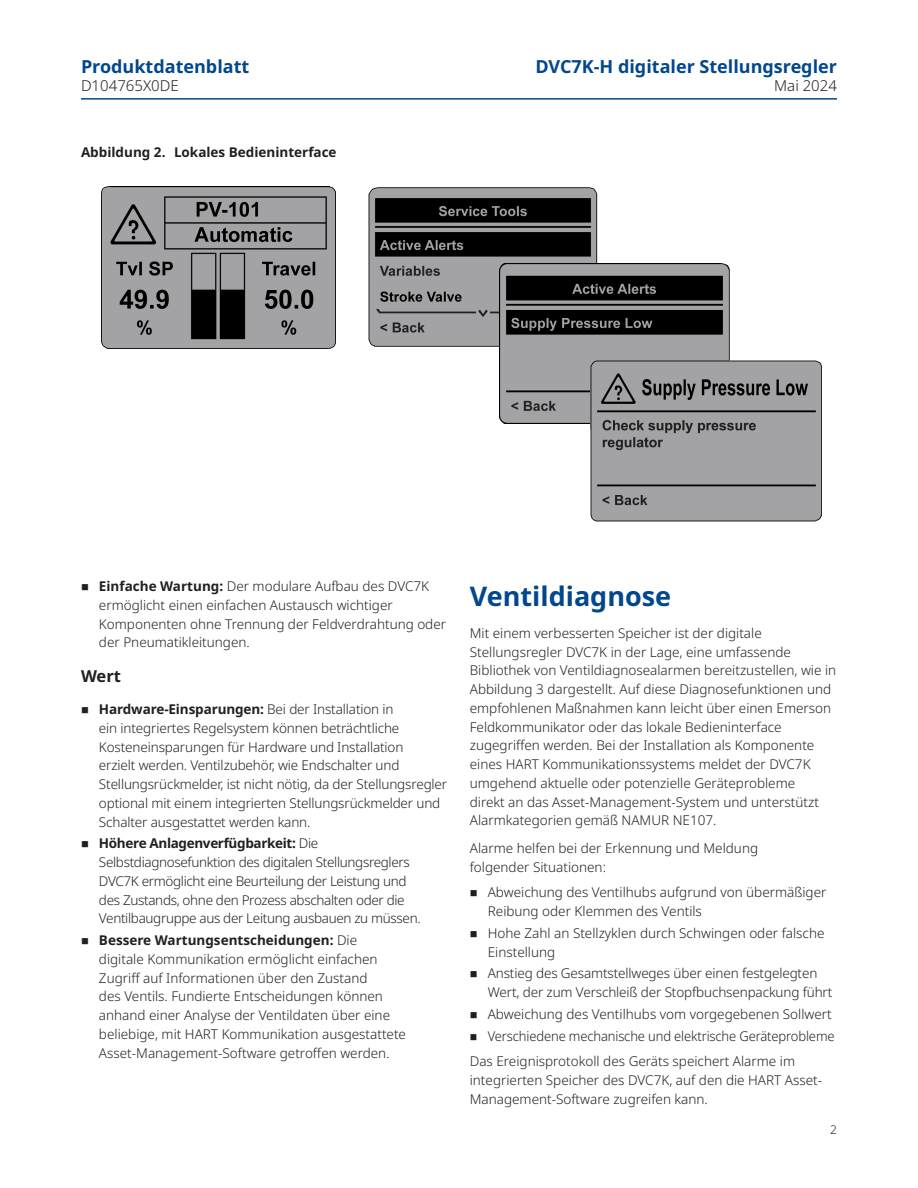
<style>
.page{position:relative;width:918px;height:1188px;background:#fff}
.page>*{position:absolute;margin:0;border:0;box-sizing:border-box;transform-origin:0 0}
._02_Section_title{font:700 27px "Noto Sans";color:#01478d}
._07_MP_Docu__type_Prod_Name{font:700 18px "Noto Sans";color:#01478d}
._02_Subhead_2{font:700 16.5px "Noto Sans";color:#231f20}
._07_MP_Docu__type_Prod_Name-2{font:300 15px "Noto Sans";color:#231f20}
._01_Body_text{font:300 13.5px/18.8px "Noto Sans";color:#231f20}
._01_Body_text-2{font:300 13.5px/18.8px "Noto Sans";letter-spacing:-.025em;color:#231f20}
._01_Body_text-3{font:300 13.5px "Noto Sans";color:#231f20;scale:.96 1}
.t1{font:700 13.5px "Noto Sans";color:#231f20}
.t2{font:300 12px "Noto Sans";color:#231f20}
.s1{font-weight:700}
</style>
<div class="page">
<hr style="left:81px;top:98px;width:756px;height:2px;background:#01478d">
<img style="left:368px;top:188px;width:230px;height:159px">
<img style="left:102px;top:187px;width:233px;height:162px">
<img style="left:499px;top:263px;width:231px;height:160px">
<img style="left:590px;top:361px;width:232px;height:161px">
<p class="_07_MP_Docu__type_Prod_Name" style="left:81px;top:57px;width:170px">Produktdatenblatt</p>
<p class="_07_MP_Docu__type_Prod_Name" style="left:535px;top:57px;width:303px">DVC7K-H digitaler Stellungsregler</p>
<p class="_07_MP_Docu__type_Prod_Name-2" style="left:81px;top:77px;width:99px">D104765X0DE</p>
<p class="_07_MP_Docu__type_Prod_Name-2" style="left:774px;top:77px;width:64px">Mai 2024</p>
<p class="t1" style="left:81px;top:144px;width:257px">Abbildung 2. Lokales Bedieninterface</p>
<p class="_01_Body_text" style="left:99px;top:577px;width:349px"><span class="s1">Einfache Wartung:</span> Der modulare Aufbau des DVC7K ermöglicht einen einfachen Austausch wichtiger Komponenten ohne Trennung der Feldverdrahtung oder der Pneumatikleitungen.</p>
<p class="_02_Subhead_2" style="left:81px;top:667px;width:42px">Wert</p>
<p class="_01_Body_text" style="left:99px;top:700px;width:350px"><span class="s1">Hardware-Einsparungen:</span> Bei der Installation in<br>ein integriertes Regelsystem können beträchtliche Kosteneinsparungen für Hardware und Installation<br>erzielt werden. Ventilzubehör, wie Endschalter und Stellungsrückmelder, ist nicht nötig, da der Stellungsregler optional mit einem integrierten Stellungsrückmelder und Schalter ausgestattet werden kann.</p>
<p class="_01_Body_text-2" style="left:99px;top:834px;width:323px"><span class="s1">Höhere Anlagenverfügbarkeit:</span> Die Selbstdiagnosefunktion des digitalen Stellungsreglers DVC7K ermöglicht eine Beurteilung der Leistung und des Zustands, ohne den Prozess abschalten oder die Ventilbaugruppe aus der Leitung ausbauen zu müssen.</p>
<p class="_01_Body_text" style="left:99px;top:931px;width:309px"><span class="s1">Bessere Wartungsentscheidungen:</span> Die<br>digitale Kommunikation ermöglicht einfachen Zugriff auf Informationen über den Zustand<br>des Ventils. Fundierte Entscheidungen können anhand einer Analyse der Ventildaten über eine beliebige, mit HART Kommunikation ausgestattete Asset-Management-Software getroffen werden.</p>
<p class="_02_Section_title" style="left:470px;top:580px;width:203px">Ventildiagnose</p>
<p class="_01_Body_text" style="left:470px;top:624px;width:368px">Mit einem verbesserten Speicher ist der digitale Stellungsregler DVC7K in der Lage, eine umfassende Bibliothek von Ventildiagnosealarmen bereitzustellen, wie in Abbildung 3 dargestellt. Auf diese Diagnosefunktionen und empfohlenen Maßnahmen kann leicht über einen Emerson Feldkommunikator oder das lokale Bedieninterface zugegriffen werden. Bei der Installation als Komponente eines HART Kommunikationssystems meldet der DVC7K umgehend aktuelle oder potenzielle Geräteprobleme<br>direkt an das Asset-Management-System und unterstützt Alarmkategorien gemäß NAMUR NE107.</p>
<p class="_01_Body_text" style="left:470px;top:839px;width:290px">Alarme helfen bei der Erkennung und Meldung folgender Situationen:</p>
<p class="_01_Body_text" style="left:488px;top:883px;width:340px">Abweichung des Ventilhubs aufgrund von übermäßiger<br>Reibung oder Klemmen des Ventils</p>
<p class="_01_Body_text" style="left:488px;top:924px;width:338px">Hohe Zahl an Stellzyklen durch Schwingen oder falsche<br>Einstellung</p>
<p class="_01_Body_text" style="left:488px;top:964px;width:346px">Anstieg des Gesamtstellweges über einen festgelegten<br>Wert, der zum Verschleiß der Stopfbuchsenpackung führt</p>
<p class="_01_Body_text" style="left:488px;top:1005px;width:346px">Abweichung des Ventilhubs vom vorgegebenen Sollwert</p>
<p class="_01_Body_text-3" style="left:488px;top:1028px;width:363px">Verschiedene mechanische und elektrische Geräteprobleme</p>
<p class="_01_Body_text" style="left:470px;top:1052px;width:354px">Das Ereignisprotokoll des Geräts speichert Alarme im integrierten Speicher des DVC7K, auf den die HART Asset-<br>Management-Software zugreifen kann.</p>
<p class="t2" style="left:830px;top:1123px;width:8px">2</p>
</div>
